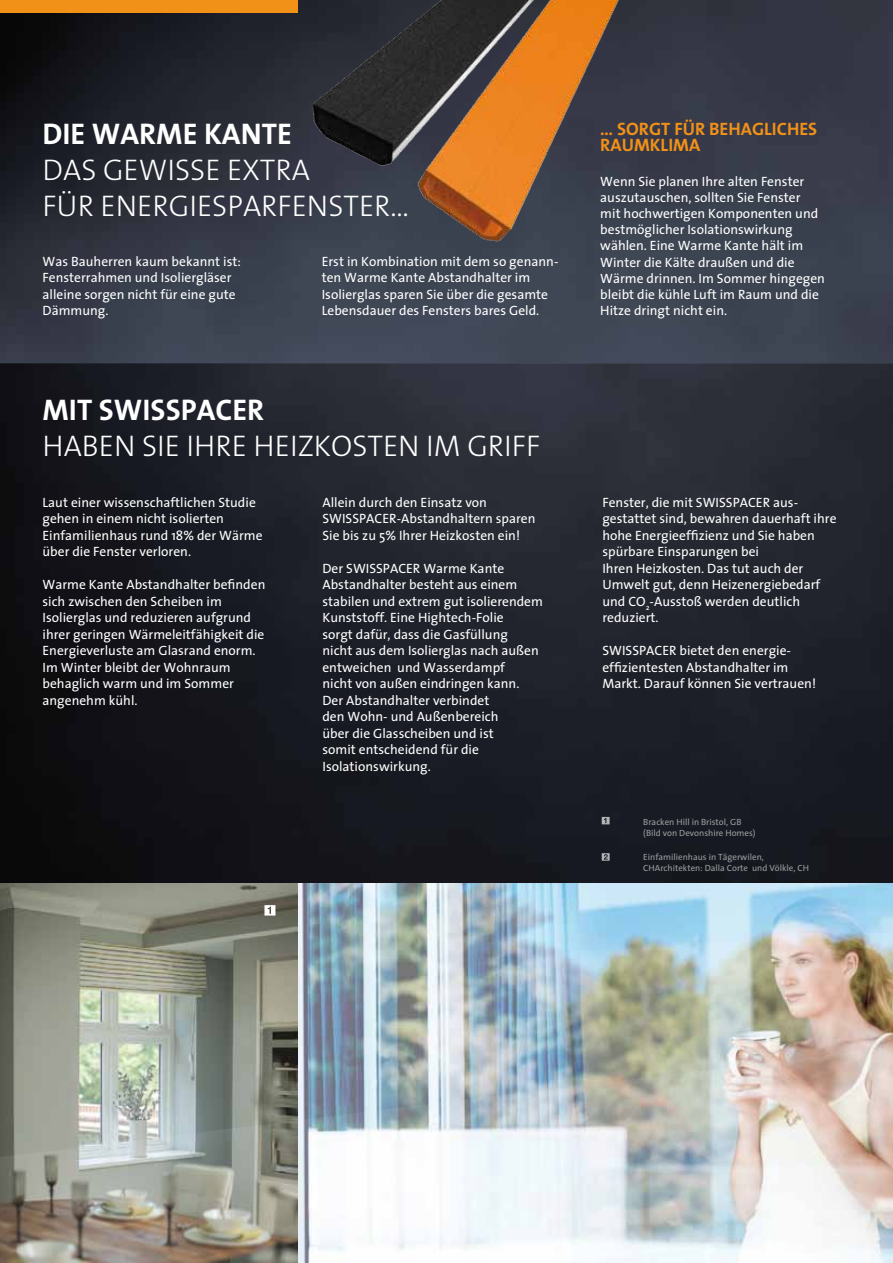
<style>
.page{position:relative;width:893px;height:1263px;background:#fff}
.page>*{position:absolute;margin:0;border:0;box-sizing:border-box;transform-origin:0 0}
.t1{font:300 30px/36px "The Sans";color:#fff}
.t2{font:700 30px "The Sans";color:#fff}
.t3{font:700 18px/16.5px "The Sans";color:#f19118}
.t4{font:13.5px/16.5px "The Sans";color:#fff}
.t5{font:9px/11.7px "The Sans";color:#9c9e9f}
</style>
<div class="page">
<img style="left:0;top:0;width:893px;height:362px">
<svg style="left:0;top:362px;width:893px;height:522px;background:#1c1e26"></svg>
<div style="left:0;top:0;width:298px;height:13px;background:#f19118"></div>
<img style="left:298px;top:0;width:332px;height:253px">
<img style="left:297px;top:884px;width:596px;height:126px">
<svg style="left:0;top:884px;width:297px;height:126px;background:#878a7b"></svg>
<svg style="left:264px;top:905px;width:11px;height:10px"></svg>
<svg style="left:602px;top:853px;width:8px;height:8px"></svg>
<svg style="left:602px;top:817px;width:8px;height:7px"></svg>
<img style="left:0;top:1010px;width:893px;height:253px">
<h1 class="t2" style="left:43px;top:108px;width:251px">DIE WARME KANTE</h1>
<h1 class="t1" style="left:43px;top:150px;width:368px">DAS GEWISSE EXTRA<br>FÜR ENERGIESPARFENSTER…</h1>
<p class="t4" style="left:43px;top:253px;width:200px">Was Bauherren kaum bekannt ist:<br>Fensterrahmen und Isoliergläser alleine sorgen nicht für eine gute<br>Dämmung.</p>
<p class="t4" style="left:322px;top:253px;width:238px">Erst in Kombination mit dem so genann&shy;ten Warme Kante Abstandhalter im Isolierglas sparen Sie über die gesamte Lebensdauer des Fensters bares Geld.</p>
<h1 class="t2" style="left:43px;top:385px;width:223px">MIT SWISSPACER</h1>
<h1 class="t1" style="left:43px;top:427px;width:499px">HABEN SIE IHRE HEIZKOSTEN IM GRIFF</h1>
<p class="t4" style="left:43px;top:493px;width:222px">Laut einer wissenschaftlichen Studie gehen in einem nicht isolierten Einfamilienhaus rund 18% der Wärme über die Fenster verloren.</p>
<p class="t4" style="left:43px;top:576px;width:224px">Warme Kante Abstandhalter befinden sich zwischen den Scheiben im<br>Isolierglas und reduzieren aufgrund ihrer geringen Wärmeleitfähigkeit die<br>Energieverluste am Glasrand enorm.<br>Im Winter bleibt der Wohnraum behaglich warm und im Sommer angenehm kühl.</p>
<p class="t4" style="left:322px;top:493px;width:214px">Allein durch den Einsatz von<br>SWISSPACER-Abstandhaltern sparen<br>Sie bis zu 5% Ihrer Heizkosten ein!</p>
<p class="t4" style="left:322px;top:559px;width:222px">Der SWISSPACER Warme Kante<br>Abstandhalter besteht aus einem stabilen und extrem gut isolierendem<br>Kunststoff. Eine Hightech-Folie<br>sorgt dafür, dass die Gasfüllung<br>nicht aus dem Isolierglas nach außen entweichen und Wasserdampf<br>nicht von außen eindringen kann.<br>Der Abstandhalter verbindet<br>den Wohn- und Außenbereich<br>über die Glasscheiben und ist<br>somit entscheidend für die<br>Isolationswirkung.</p>
<h2 class="t3" style="left:600px;top:120px;width:219px">… SORGT FÜR BEHAGLICHES<br>RAUMKLIMA</h2>
<p class="t4" style="left:600px;top:172px;width:226px">Wenn Sie planen Ihre alten Fenster auszutauschen, sollten Sie Fenster<br>mit hochwertigen Komponenten und bestmöglicher Isolationswirkung wählen. Eine Warme Kante hält im Winter die Kälte draußen und die Wärme drinnen. Im Sommer hingegen bleibt die kühle Luft im Raum und die Hitze dringt nicht ein.</p>
<p class="t4" style="left:602px;top:493px;width:236px">Fenster, die mit SWISSPACER aus&shy;gestattet sind, bewahren dauerhaft ihre hohe Energieeffizienz und Sie haben spürbare Einsparungen bei<br>Ihren Heizkosten. Das tut auch der<br>Umwelt gut, denn Heizenergiebedarf und CO<sub>2</sub>-Ausstoß werden deutlich reduziert.</p>
<p class="t4" style="left:602px;top:642px;width:215px">SWISSPACER bietet den energie&shy;effizientesten Abstandhalter im<br>Markt. Darauf können Sie vertrauen!</p>
<p class="t5" style="left:643px;top:815px;width:114px">Bracken Hill in Bristol, GB (Bild von Devonshire Homes)</p>
<p class="t5" style="left:643px;top:850px;width:167px">Einfamilienhaus in Tägerwilen,<br>CHArchitekten: Dalla Corte und Völkle, CH</p>
</div>
